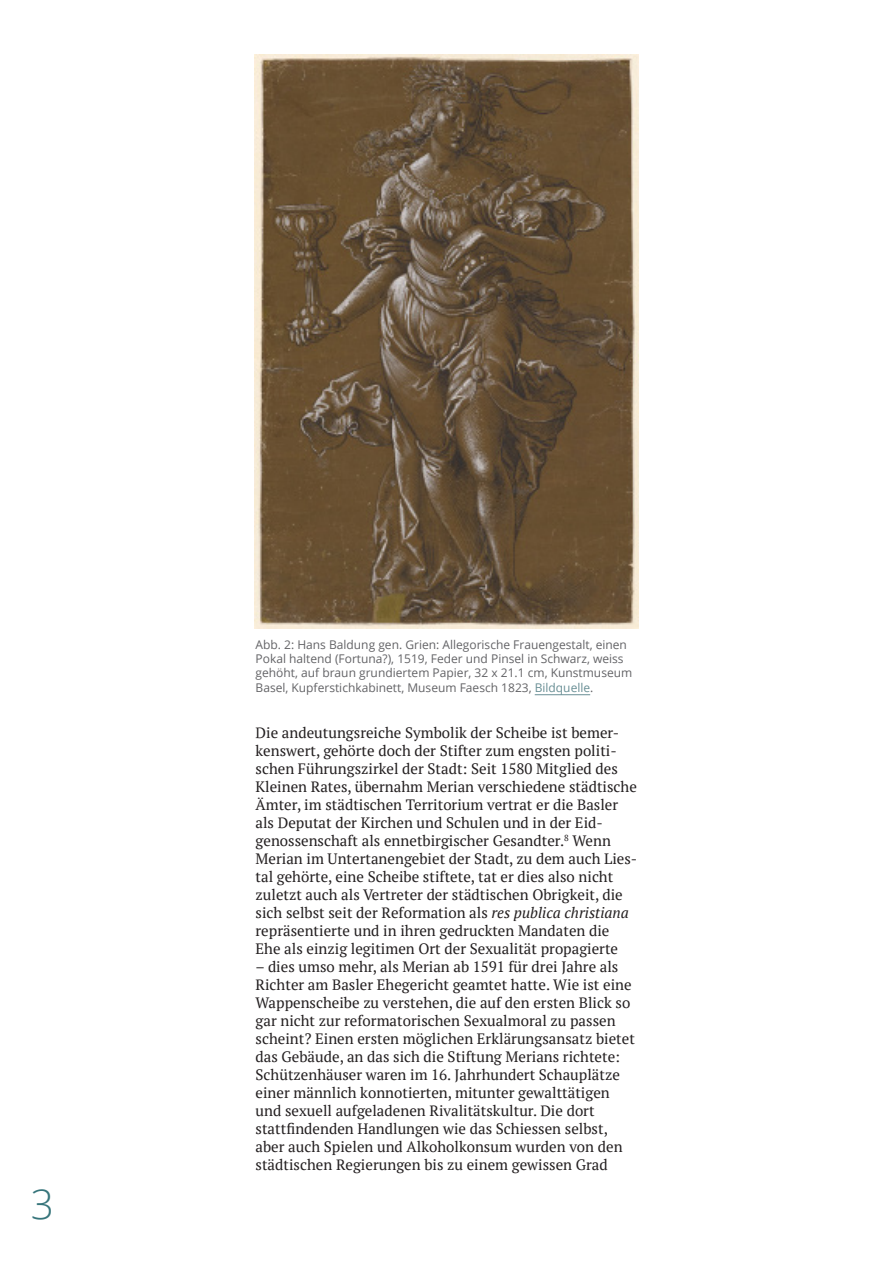
<style>
.page{position:relative;width:893px;height:1263px;background:#fff}
.page>*{position:absolute;margin:0;border:0;box-sizing:border-box;transform-origin:0 0}
.t1{font:300 40.5px "Open Sans";color:#37757b}
.LAUFTEXT{font:15px/18px "PT Serif";color:#231f20}
.Bildunterschrift{font:12px/14.4px "Open Sans";color:#636366}
.s1{color:#698f95}
.s2{font-style:italic}
</style>
<div class="page">
<img style="left:255px;top:54px;width:383px;height:574px">
<hr style="left:535px;top:694px;width:55px;height:1px;background:#698f95">
<h1 class="t1" style="left:31px;top:1177px;width:25px">3</h1>
<p class="Bildunterschrift" style="left:256px;top:637px;width:378px">Abb. 2: Hans Baldung gen. Grien: Allegorische Frauengestalt, einen Pokal haltend (Fortuna?), 1519, Feder und Pinsel in Schwarz, weiss gehöht, auf braun grundiertem Papier, 32 x 21.1 cm, Kunstmuseum Basel, Kupferstichkabinett, Museum Faesch 1823, <span class="s1">Bildquelle</span>.</p>
<p class="LAUFTEXT" style="left:256px;top:724px;width:383px">Die andeutungsreiche Symbolik der Scheibe ist bemer&shy;kenswert, gehörte doch der Stifter zum engsten politi&shy;schen Führungszirkel der Stadt: Seit 1580 Mitglied des Kleinen Rates, übernahm Merian verschiedene städtische Ämter, im städtischen Territorium vertrat er die Basler als Deputat der Kirchen und Schulen und in der Eid&shy;genossenschaft als ennetbirgischer Gesandter.<sup>8</sup> Wenn Merian im Untertanengebiet der Stadt, zu dem auch Lies&shy;tal gehörte, eine Scheibe stiftete, tat er dies also nicht zuletzt auch als Vertreter der städtischen Obrigkeit, die sich selbst seit der Reformation als <span class="s2">res publica christiana </span>repräsentierte und in ihren gedruckten Mandaten die Ehe als einzig legitimen Ort der Sexualität propagierte</p>
<p class="LAUFTEXT" style="left:256px;top:958px;width:381px">– dies umso mehr, als Merian ab 1591 für drei Jahre als Richter am Basler Ehegericht geamtet hatte. Wie ist eine Wappenscheibe zu verstehen, die auf den ersten Blick so gar nicht zur reformatorischen Sexualmoral zu passen scheint? Einen ersten möglichen Erklärungsansatz bietet das Gebäude, an das sich die Stiftung Merians richtete:<br>Schützenhäuser waren im 16. Jahrhundert Schauplätze einer männlich konnotierten, mitunter gewalttätigen und sexuell aufgeladenen Rivalitätskultur. Die dort stattfindenden Handlungen wie das Schiessen selbst, aber auch Spielen und Alkoholkonsum wurden von den städtischen Regierungen bis zu einem gewissen Grad</p>
</div>
